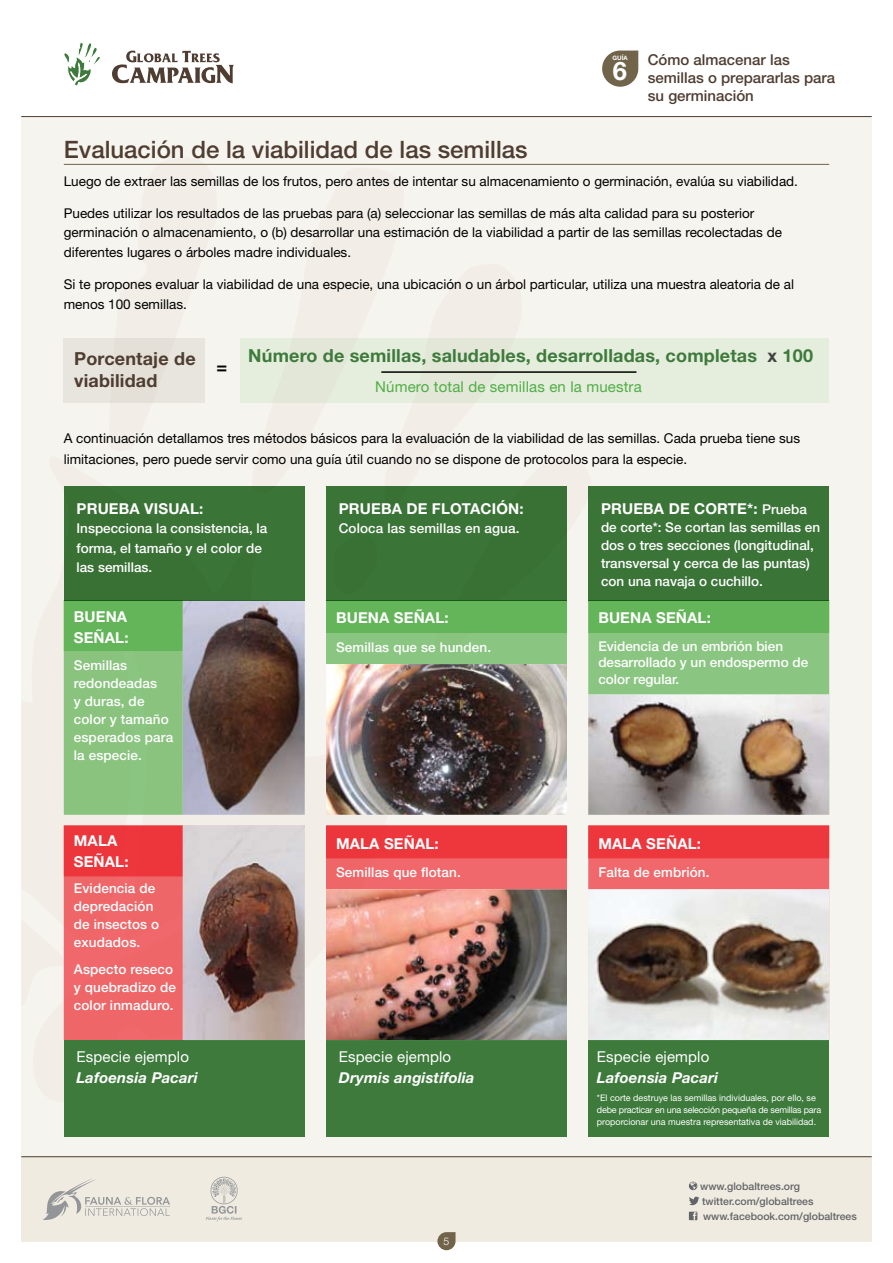
<style>
.page{position:relative;width:893px;height:1263px;background:#fff}
.page>*{position:absolute;margin:0;border:0;box-sizing:border-box;transform-origin:0 0}
.t1{font:700 25.5px "Helvetica Neue";color:#fff}
.t2{font:500 24px "Helvetica Neue";color:#4f3d32}
.t3{font:700 18px "Helvetica Neue";letter-spacing:.01em;color:#3d7a3b}
.t4{font:700 18px "Helvetica Neue";letter-spacing:.01em;color:#4f3d32}
.t5{font:700 18px "Helvetica Neue";color:#000}
.t6{font:700 15px/21px "Helvetica Neue";letter-spacing:.01em;color:#fff}
.t7{font:500 15px/18px "Helvetica Neue";color:#4f3d32}
.t8{font:italic 700 15px "Helvetica Neue";letter-spacing:.01em;color:#fff}
.t9{font:15px "Helvetica Neue";letter-spacing:.01em;color:#fff}
.t10{font:15px "Helvetica Neue";letter-spacing:.01em;color:#50ad46}
.t11{font:13.5px/19.5px "Helvetica Neue";color:#000}
.t12{font:500 13.5px/18px "Helvetica Neue";color:#fff}
.t13{font:500 10.5px/15px "Helvetica Neue";color:#636467}
.t14{font:300 10.5px "Helvetica Neue";color:#fff}
.t15{font:9px/12px "Helvetica Neue";color:#fff}
.t16{font:700 6.15px "Helvetica Neue";color:#fff}
.s1{color:#414142}
.s2{font-weight:500;font-size:13.5px}
</style>
<div class="page">
<div style="left:21px;top:116px;width:851px;height:1043px;background:#f6f4ee"></div>
<div style="left:21px;top:1157px;width:851px;height:85px;background:#efebe0"></div>
<svg style="left:43px;top:1178px;width:127px;height:42px"></svg>
<hr style="left:21px;top:116px;width:851px;height:1px;background:#4f3d32">
<svg style="left:64px;top:43px;width:36px;height:43px"></svg>
<svg style="left:112px;top:51px;width:122px;height:32px"></svg>
<hr style="left:21px;top:1156px;width:851px;height:1px;background:#4f3d32">
<svg style="left:437px;top:1232px;width:19px;height:18px"></svg>
<svg style="left:602px;top:51px;width:36px;height:36px"></svg>
<div style="left:240px;top:338px;width:588px;height:65px;background:#e5eddd"></div>
<div style="left:64px;top:338px;width:141px;height:65px;background:#e8e5de"></div>
<hr style="left:64px;top:164px;width:765px;height:1px;background:#71644b">
<svg style="left:206px;top:1177px;width:36px;height:44px"></svg>
<svg style="left:689px;top:1182px;width:8px;height:8px"></svg>
<svg style="left:689px;top:1197px;width:10px;height:8px"></svg>
<svg style="left:689px;top:1212px;width:8px;height:8px"></svg>
<div style="left:326px;top:633px;width:241px;height:31px;background:#8ac681"></div>
<div style="left:588px;top:633px;width:241px;height:61px;background:#8ac681"></div>
<div style="left:326px;top:600px;width:241px;height:33px;background:#64b55a"></div>
<div style="left:588px;top:600px;width:241px;height:33px;background:#64b55a"></div>
<svg style="left:64px;top:600px;width:119px;height:215px;background:#80bf75"></svg>
<img style="left:183px;top:600px;width:122px;height:215px">
<img style="left:326px;top:664px;width:241px;height:151px">
<img style="left:588px;top:694px;width:241px;height:121px">
<div style="left:326px;top:858px;width:241px;height:31px;background:#f0686b"></div>
<div style="left:588px;top:858px;width:241px;height:31px;background:#f0686b"></div>
<div style="left:326px;top:825px;width:241px;height:33px;background:#ee363d"></div>
<div style="left:588px;top:825px;width:241px;height:33px;background:#ee363d"></div>
<div style="left:64px;top:486px;width:241px;height:114px;background:#3d7a3b"></div>
<div style="left:326px;top:486px;width:241px;height:114px;background:#3d7a3b"></div>
<div style="left:588px;top:486px;width:241px;height:114px;background:#3d7a3b"></div>
<div style="left:64px;top:1040px;width:241px;height:96px;background:#3d7a3b"></div>
<div style="left:326px;top:1040px;width:241px;height:96px;background:#3d7a3b"></div>
<div style="left:588px;top:1040px;width:241px;height:96px;background:#3d7a3b"></div>
<svg style="left:64px;top:825px;width:119px;height:215px;background:#ee5b5e"></svg>
<img style="left:183px;top:825px;width:122px;height:215px">
<img style="left:326px;top:889px;width:241px;height:151px">
<img style="left:588px;top:889px;width:241px;height:151px">
<hr style="left:381px;top:371px;width:255px;height:2px;background:#000">
<p class="t16" style="left:613px;top:54px;width:17px">GUÍA</p>
<h1 class="t1" style="left:613px;top:55px;width:16px">6</h1>
<p class="t7" style="left:648px;top:51px;width:189px">Cómo almacenar las semillas o prepararlas para su germinación</p>
<h2 class="t2" style="left:64px;top:135px;width:465px">Evaluación de la viabilidad de las semillas</h2>
<p class="t11" style="left:64px;top:171px;width:736px">Luego de extraer las semillas de los frutos, pero antes de intentar su almacenamiento o germinación, evalúa su viabilidad.</p>
<p class="t11" style="left:64px;top:203px;width:720px">Puedes utilizar los resultados de las pruebas para (a) seleccionar las semillas de más alta calidad para su posterior germinación o almacenamiento, o (b) desarrollar una estimación de la viabilidad a partir de las semillas recolectadas de diferentes lugares o árboles madre individuales.</p>
<p class="t11" style="left:64px;top:274px;width:732px">Si te propones evaluar la viabilidad de una especie, una ubicación o un árbol particular, utiliza una muestra aleatoria de al menos 100 semillas.</p>
<h3 class="t4" style="left:74px;top:347px;width:123px">PORCENTAJE DE</h3>
<h3 class="t5" style="left:217px;top:355px;width:12px">=</h3>
<h3 class="t3" style="left:248px;top:344px;width:566px">NÚMERO DE SEMILLAS, SALUDABLES, DESARROLLADAS, COMPLETAS <span class="s1">X</span> 100</h3>
<h3 class="t4" style="left:74px;top:369px;width:85px">VIABILIDAD</h3>
<p class="t10" style="left:375px;top:377px;width:268px">Número total de semillas en la muestra</p>
<p class="t11" style="left:64px;top:427px;width:738px;line-height:21px">A continuación detallamos tres métodos básicos para la evaluación de la viabilidad de las semillas. Cada prueba tiene sus limitaciones, pero puede servir como una guía útil cuando no se dispone de protocolos para la especie.</p>
<p class="t6" style="left:77px;top:497px;width:33px">PRUEBA</p>
<p class="t6" style="left:144px;top:497px;width:26px">VISUAL</p>
<p class="t6" style="left:199px;top:497px;width:6px">:</p>
<p class="t12" style="left:77px;top:518px;width:192px;line-height:19.5px">Inspecciona la consistencia, la forma, el tamaño y el color de las semillas.</p>
<p class="t6" style="left:74px;top:606px;width:56px">BUENA<br>SEÑAL:</p>
<p class="t12" style="left:74px;top:656px;width:101px">Semillas redondeadas<br>y duras, de color y tamaño esperados para la especie.</p>
<p class="t6" style="left:74px;top:829px;width:56px">MALA<br>SEÑAL:</p>
<p class="t12" style="left:74px;top:879px;width:87px">Evidencia de depredación de insectos o exudados.</p>
<p class="t12" style="left:74px;top:960px;width:104px">Aspecto reseco y quebradizo de color inmaduro.</p>
<p class="t9" style="left:77px;top:1047px;width:114px">Especie ejemplo</p>
<p class="t8" style="left:77px;top:1068px;width:123px">Lafoensia Pacari</p>
<p class="t6" style="left:339px;top:497px;width:33px">PRUEBA</p>
<p class="t6" style="left:406px;top:497px;width:119px">DE FLOTACIÓN:</p>
<p class="t12" style="left:339px;top:519px;width:182px">Coloca las semillas en agua.</p>
<p class="t6" style="left:336px;top:607px;width:23px">BUENA</p>
<p class="t6" style="left:394px;top:607px;width:56px">SEÑAL:</p>
<p class="t12" style="left:336px;top:638px;width:157px">Semillas que se hunden.</p>
<p class="t6" style="left:336px;top:832px;width:12px">MALA</p>
<p class="t6" style="left:384px;top:832px;width:56px">SEÑAL:</p>
<p class="t12" style="left:336px;top:863px;width:126px">Semillas que flotan.</p>
<p class="t9" style="left:339px;top:1047px;width:114px">Especie ejemplo</p>
<p class="t8" style="left:339px;top:1068px;width:137px">Drymis angistifolia</p>
<p class="t14" style="left:443px;top:1235px;width:7px">5</p>
<p class="t6" style="left:601px;top:497px;width:33px">PRUEBA</p>
<p class="t6" style="left:669px;top:497px;width:140px">DE CORTE*: <span class="s2">Prueba</span></p>
<p class="t12" style="left:601px;top:518px;width:221px">de corte*: Se cortan las semillas en dos o tres secciones (longitudinal, transversal y cerca de las puntas) con una navaja o cuchillo.</p>
<p class="t6" style="left:598px;top:607px;width:23px">BUENA</p>
<p class="t6" style="left:656px;top:607px;width:56px">SEÑAL:</p>
<p class="t12" style="left:598px;top:637px;width:211px;line-height:16.5px">Evidencia de un embrión bien desarrollado y un endospermo de color regular.</p>
<p class="t6" style="left:598px;top:832px;width:12px">MALA</p>
<p class="t6" style="left:646px;top:832px;width:56px">SEÑAL:</p>
<p class="t12" style="left:598px;top:863px;width:113px">Falta de embrión.</p>
<p class="t9" style="left:597px;top:1047px;width:114px">Especie ejemplo</p>
<p class="t8" style="left:597px;top:1068px;width:123px">Lafoensia Pacari</p>
<p class="t15" style="left:597px;top:1092px;width:226px">*El corte destruye las semillas individuales, por ello, se debe practicar en una selección pequeña de semillas para proporcionar una muestra representativa de viabilidad.</p>
<p class="t13" style="left:700px;top:1179px;width:158px">www.globaltrees.org twitter.com/globaltrees www.facebook.com/globaltrees</p>
</div>
